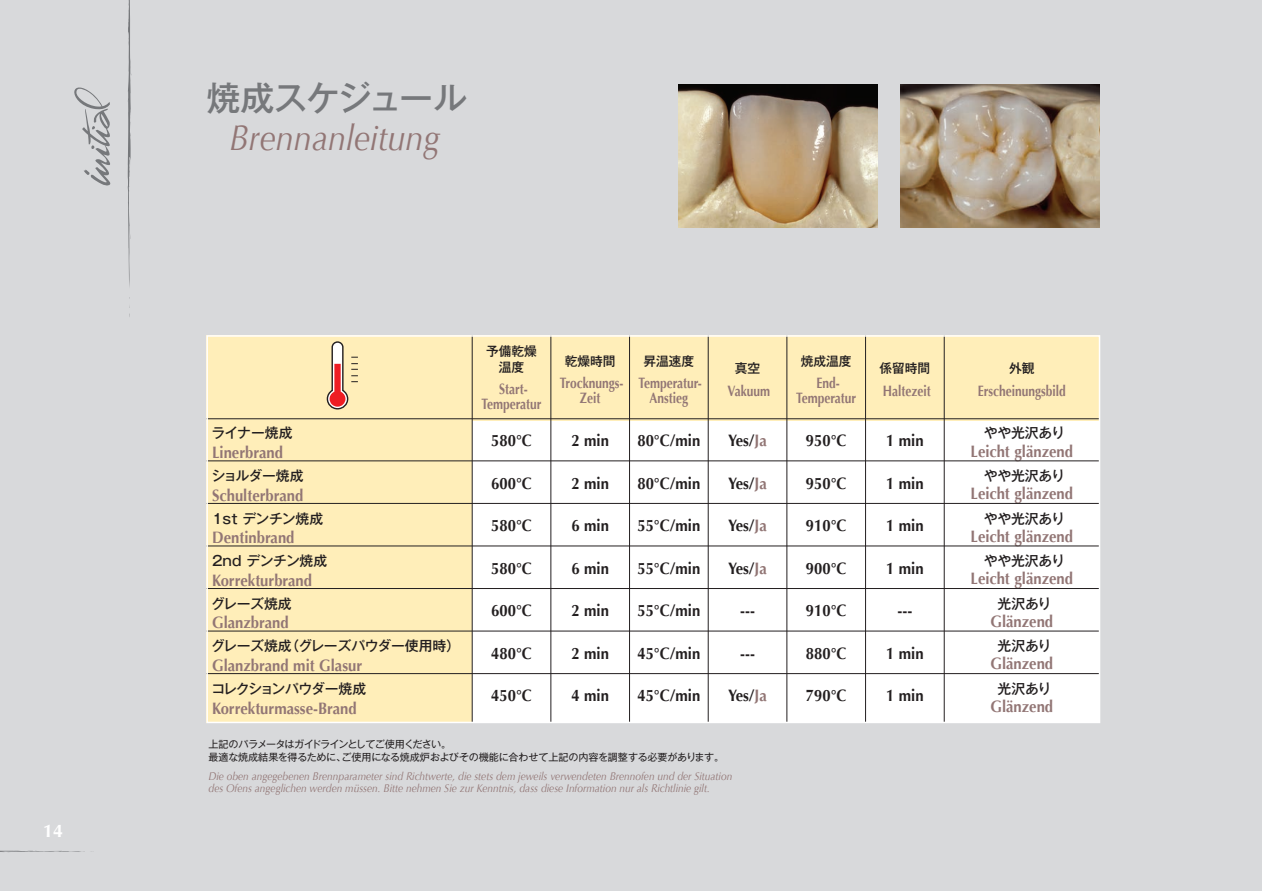
<style>
.page{position:relative;width:1262px;height:891px;background:#fff}
.page>*{position:absolute;margin:0;border:0;box-sizing:border-box;transform-origin:0 0}
.t1{font:italic 36px "Optima";color:#927675;scale:.9 1}
.t2{font:500 34.05px "Gothic MB101 Pr 6 N";letter-spacing:-.04em;color:#76787b}
.t3{font:700 18px "Optima";color:#fff}
.t4{font:700 16.5px "Optima";color:#231f20;scale:.9 1}
.t5{font:700 16.5px "Optima";color:#927675;scale:.9 1}
.t6{font:700 15px/15px "Optima";color:#927675;text-align:center;scale:.8 1}
.t7{font:500 13.8px "Gothic MB101 Pr 6 N";letter-spacing:-.02em;color:#231f20}
.t8{font:500 13.8px "Gothic MB101 Pr 6 N";letter-spacing:-.085em;color:#231f20}
.t9{font:500 12.75px/15px "Gothic MB101 Pr 6 N";color:#231f20;text-align:center}
.t10{font:italic 11.25px/12.8px "Optima";color:#927675;scale:.9 1}
.t11{font:10.05px/12.8px "Gothic MB101 Pr 6 N";letter-spacing:-.035em;color:#231f20}
.s1{color:#927675}
</style>
<div class="page">
<div style="left:0;top:0;width:1262px;height:890px;background:#d8d9db"></div>
<svg style="left:128px;top:0;width:4px;height:287px"></svg>
<svg style="left:74px;top:87px;width:37px;height:99px"></svg>
<svg style="left:0;top:850px;width:92px;height:3px"></svg>
<img style="left:678px;top:84px;width:200px;height:144px">
<img style="left:900px;top:84px;width:199px;height:144px">
<div style="left:206px;top:335px;width:893px;height:387px;background:#fff"></div>
<div style="left:206px;top:420px;width:266px;height:302px;background:#ffeeb9"></div>
<div style="left:206px;top:335px;width:266px;height:85px;background:#ffeeb9"></div>
<svg style="left:327px;top:341px;width:31px;height:68px"></svg>
<div style="left:472px;top:335px;width:79px;height:85px;background:#ffeeb9"></div>
<div style="left:551px;top:335px;width:78px;height:85px;background:#ffeeb9"></div>
<div style="left:629px;top:335px;width:79px;height:85px;background:#ffeeb9"></div>
<div style="left:708px;top:335px;width:79px;height:85px;background:#ffeeb9"></div>
<div style="left:787px;top:335px;width:78px;height:85px;background:#ffeeb9"></div>
<div style="left:865px;top:335px;width:79px;height:85px;background:#ffeeb9"></div>
<div style="left:944px;top:335px;width:155px;height:85px;background:#ffeeb9"></div>
<hr style="left:550px;top:335px;width:1px;height:387px;background:#231f20">
<hr style="left:629px;top:335px;width:1px;height:387px;background:#231f20">
<hr style="left:708px;top:335px;width:1px;height:387px;background:#231f20">
<hr style="left:786px;top:335px;width:1px;height:387px;background:#231f20">
<hr style="left:865px;top:335px;width:1px;height:387px;background:#231f20">
<hr style="left:944px;top:335px;width:1px;height:387px;background:#231f20">
<hr style="left:206px;top:503px;width:893px;height:1px;background:#231f20">
<hr style="left:206px;top:545px;width:893px;height:1px;background:#231f20">
<hr style="left:206px;top:588px;width:893px;height:1px;background:#231f20">
<hr style="left:206px;top:630px;width:893px;height:1px;background:#231f20">
<hr style="left:206px;top:673px;width:893px;height:1px;background:#231f20">
<hr style="left:206px;top:418px;width:893px;height:1px;background:#231f20">
<hr style="left:472px;top:335px;width:1px;height:387px;background:#231f20">
<hr style="left:206px;top:460px;width:893px;height:1px;background:#231f20">
<div style="left:206px;top:335px;width:894px;height:388px;border:2px solid #fff"></div>
<p class="t3" style="left:43px;top:820px;width:22px">14</p>
<h2 class="t2" style="left:206px;top:70px;width:262px">焼成スケジュール</h2>
<h1 class="t1" style="left:229px;top:117px;width:236px">Brennanleitung</h1>
<p class="t9" style="left:486px;top:343px;width:53px">予備乾燥温度</p>
<p class="t6" style="left:481px;top:381px;width:76px">Start-<br>Temperatur</p>
<p class="t9" style="left:565px;top:353px;width:53px">乾燥時間</p>
<p class="t6" style="left:560px;top:376px;width:80px">Trocknungs-<br>Zeit</p>
<p class="t9" style="left:643px;top:353px;width:53px">昇温速度</p>
<p class="t6" style="left:639px;top:376px;width:79px">Temperatur-<br>Anstieg</p>
<p class="t9" style="left:735px;top:360px;width:27px">真空</p>
<p class="t6" style="left:727px;top:383px;width:55px">Vakuum</p>
<p class="t9" style="left:801px;top:353px;width:53px">焼成温度</p>
<p class="t6" style="left:796px;top:376px;width:76px">End-<br>Temperatur</p>
<p class="t9" style="left:879px;top:360px;width:53px">係留時間</p>
<p class="t6" style="left:883px;top:383px;width:61px">Haltezeit</p>
<p class="t9" style="left:1009px;top:360px;width:27px">外観</p>
<p class="t6" style="left:978px;top:383px;width:111px">Erscheinungsbild</p>
<p class="t7" style="left:212px;top:422px;width:82px">ライナー焼成</p>
<p class="t5" style="left:212px;top:443px;width:80px">Linerbrand</p>
<p class="t7" style="left:211px;top:464px;width:94px">ショルダー焼成</p>
<p class="t5" style="left:212px;top:485px;width:103px">Schulterbrand</p>
<p class="t7" style="left:212px;top:507px;width:112px">1st デンチン焼成</p>
<p class="t5" style="left:212px;top:528px;width:93px">Dentinbrand</p>
<p class="t7" style="left:212px;top:549px;width:117px">2nd デンチン焼成</p>
<p class="t5" style="left:212px;top:570px;width:113px">Korrekturbrand</p>
<p class="t7" style="left:211px;top:592px;width:82px">グレーズ焼成</p>
<p class="t5" style="left:212px;top:613px;width:87px">Glanzbrand</p>
<p class="t7" style="left:211px;top:634px;width:250px">グレーズ焼成（グレーズパウダー使用時）</p>
<p class="t5" style="left:212px;top:655px;width:168px">Glanzbrand mit Glasur</p>
<p class="t8" style="left:211px;top:677px;width:156px">コレクションパウダー焼成</p>
<p class="t5" style="left:212px;top:698px;width:162px">Korrekturmasse-Brand</p>
<p class="t4" style="left:491px;top:431px;width:47px">580°C</p>
<p class="t4" style="left:491px;top:473px;width:47px">600°C</p>
<p class="t4" style="left:491px;top:516px;width:47px">580°C</p>
<p class="t4" style="left:491px;top:558px;width:47px">580°C</p>
<p class="t4" style="left:491px;top:601px;width:47px">600°C</p>
<p class="t4" style="left:491px;top:643px;width:47px">480°C</p>
<p class="t4" style="left:491px;top:686px;width:47px">450°C</p>
<p class="t4" style="left:571px;top:431px;width:43px">2 min</p>
<p class="t4" style="left:571px;top:473px;width:43px">2 min</p>
<p class="t4" style="left:571px;top:516px;width:43px">6 min</p>
<p class="t4" style="left:571px;top:558px;width:43px">6 min</p>
<p class="t4" style="left:571px;top:601px;width:43px">2 min</p>
<p class="t4" style="left:571px;top:643px;width:43px">2 min</p>
<p class="t4" style="left:571px;top:686px;width:43px">4 min</p>
<p class="t4" style="left:637px;top:431px;width:71px">80°C/min</p>
<p class="t4" style="left:637px;top:473px;width:71px">80°C/min</p>
<p class="t4" style="left:637px;top:516px;width:71px">55°C/min</p>
<p class="t4" style="left:637px;top:558px;width:71px">55°C/min</p>
<p class="t4" style="left:637px;top:601px;width:71px">55°C/min</p>
<p class="t4" style="left:637px;top:643px;width:71px">45°C/min</p>
<p class="t4" style="left:637px;top:686px;width:71px">45°C/min</p>
<p class="t4" style="left:728px;top:431px;width:44px">Yes/<span class="s1">Ja</span></p>
<p class="t4" style="left:728px;top:473px;width:44px">Yes/<span class="s1">Ja</span></p>
<p class="t4" style="left:728px;top:516px;width:44px">Yes/<span class="s1">Ja</span></p>
<p class="t4" style="left:728px;top:558px;width:44px">Yes/<span class="s1">Ja</span></p>
<p class="t4" style="left:740px;top:601px;width:18px">---</p>
<p class="t4" style="left:740px;top:643px;width:18px">---</p>
<p class="t4" style="left:728px;top:686px;width:44px">Yes/<span class="s1">Ja</span></p>
<p class="t4" style="left:806px;top:431px;width:47px">950°C</p>
<p class="t4" style="left:806px;top:473px;width:47px">950°C</p>
<p class="t4" style="left:806px;top:516px;width:47px">910°C</p>
<p class="t4" style="left:806px;top:558px;width:47px">900°C</p>
<p class="t4" style="left:806px;top:601px;width:47px">910°C</p>
<p class="t4" style="left:806px;top:643px;width:47px">880°C</p>
<p class="t4" style="left:806px;top:686px;width:47px">790°C</p>
<p class="t4" style="left:886px;top:431px;width:43px">1 min</p>
<p class="t4" style="left:886px;top:473px;width:43px">1 min</p>
<p class="t4" style="left:886px;top:516px;width:43px">1 min</p>
<p class="t4" style="left:886px;top:558px;width:43px">1 min</p>
<p class="t4" style="left:897px;top:601px;width:18px">---</p>
<p class="t4" style="left:886px;top:643px;width:43px">1 min</p>
<p class="t4" style="left:886px;top:686px;width:43px">1 min</p>
<p class="t7" style="left:984px;top:422px;width:83px">やや光沢あり</p>
<p class="t5" style="left:970px;top:441px;width:115px">Leicht glänzend</p>
<p class="t7" style="left:984px;top:464px;width:83px">やや光沢あり</p>
<p class="t5" style="left:970px;top:484px;width:115px">Leicht glänzend</p>
<p class="t7" style="left:984px;top:507px;width:83px">やや光沢あり</p>
<p class="t5" style="left:970px;top:526px;width:115px">Leicht glänzend</p>
<p class="t7" style="left:984px;top:549px;width:83px">やや光沢あり</p>
<p class="t5" style="left:970px;top:569px;width:115px">Leicht glänzend</p>
<p class="t7" style="left:997px;top:592px;width:55px">光沢あり</p>
<p class="t5" style="left:990px;top:611px;width:71px">Glänzend</p>
<p class="t7" style="left:997px;top:634px;width:55px">光沢あり</p>
<p class="t5" style="left:990px;top:654px;width:71px">Glänzend</p>
<p class="t7" style="left:997px;top:677px;width:55px">光沢あり</p>
<p class="t5" style="left:990px;top:696px;width:71px">Glänzend</p>
<p class="t11" style="left:209px;top:737px;width:517px">上記のパラメータはガイドラインとしてご使用ください。<br>最適な焼成結果を得るために、ご使用になる焼成炉およびその機能に合わせて上記の内容を調整する必要があります。</p>
<p class="t10" style="left:209px;top:769px;width:583px">Die oben angegebenen Brennparameter sind Richtwerte, die stets dem jeweils verwendeten Brennofen und der Situation des Ofens angeglichen werden müssen. Bitte nehmen Sie zur Kenntnis, dass diese Information nur als Richtlinie gilt.</p>
</div>
